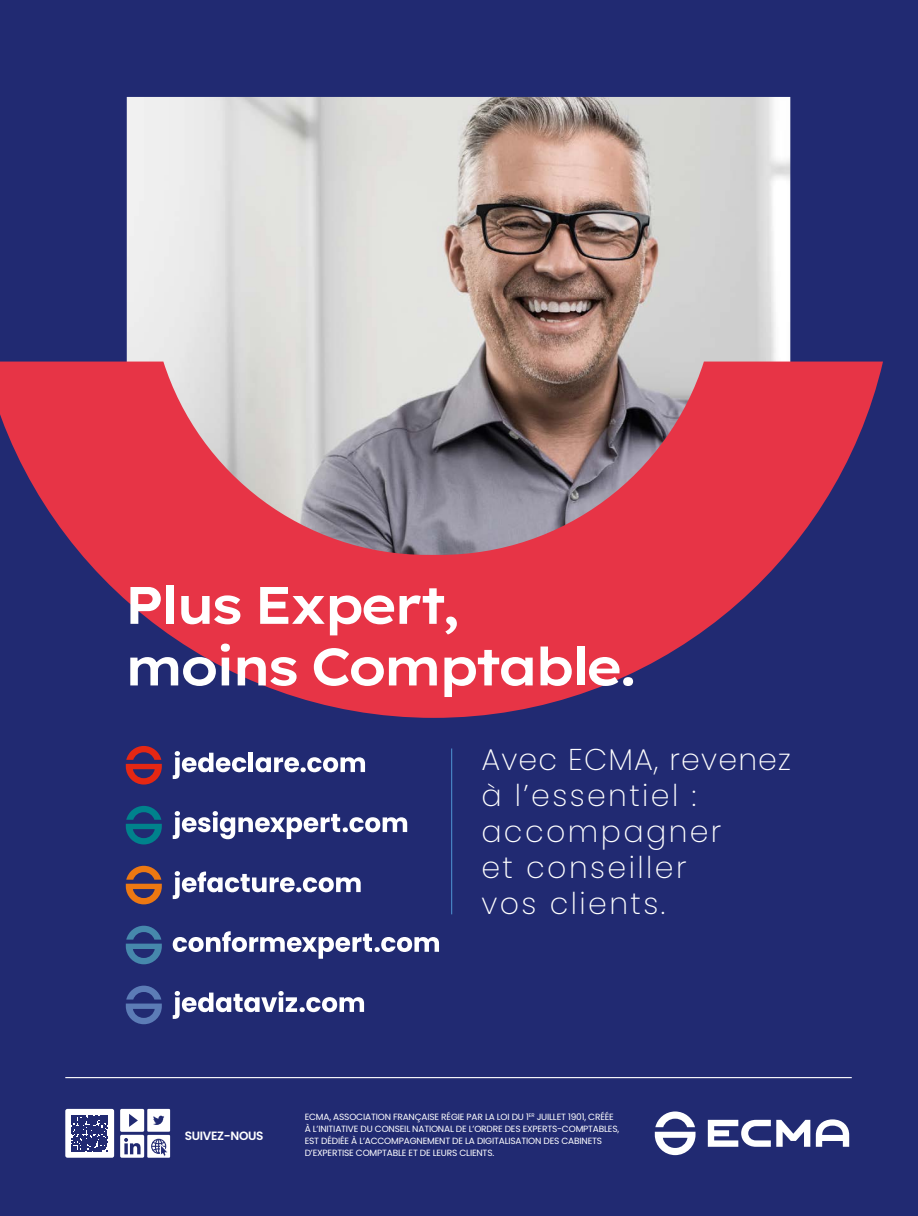
<style>
.page{position:relative;width:918px;height:1216px;background:#fff}
.page>*{position:absolute;margin:0;border:0;box-sizing:border-box;transform-origin:0 0}
.t1{font:600 52.68px/61.6px "Lexend Exa";letter-spacing:-.1em;color:#fff}
.t2{font:200 30.1px/36.1px "Poppins";letter-spacing:.08em;color:#fff}
.t3{font:600 12.08px "Poppins";letter-spacing:-.025em;color:#fff}
.t4{font:9.1px/12.1px "Poppins";letter-spacing:-.02em;color:#fff}
</style>
<div class="page">
<div style="left:0;top:0;width:918px;height:1215px;background:#212a72"></div>
<img style="left:127px;top:97px;width:663px;height:264px">
<svg style="left:0;top:361px;width:883px;height:356px;fill:#e73446"></svg>
<svg style="left:655px;top:1111px;width:40px;height:44px"></svg>
<svg style="left:708px;top:1119px;width:102px;height:27px"></svg>
<svg style="left:816px;top:1119px;width:33px;height:27px"></svg>
<div style="left:65px;top:1108px;width:49px;height:49px;background:#fff;border-radius:2px"></div>
<svg style="left:71px;top:1115px;width:37px;height:36px"></svg>
<svg style="left:120px;top:1108px;width:50px;height:49px"></svg>
<hr style="left:65px;top:1076px;width:787px;height:2px;background:#fff">
<svg style="left:126px;top:746px;width:36px;height:38px"></svg>
<svg style="left:173px;top:751px;width:73px;height:28px"></svg>
<hr style="left:249px;top:752px;width:4px;height:20px;background:#fff">
<svg style="left:255px;top:757px;width:110px;height:15px"></svg>
<svg style="left:126px;top:805px;width:36px;height:39px"></svg>
<svg style="left:173px;top:811px;width:234px;height:28px"></svg>
<svg style="left:126px;top:865px;width:36px;height:39px"></svg>
<svg style="left:173px;top:871px;width:188px;height:28px"></svg>
<svg style="left:126px;top:925px;width:36px;height:39px"></svg>
<svg style="left:173px;top:931px;width:266px;height:27px"></svg>
<svg style="left:126px;top:985px;width:36px;height:39px"></svg>
<svg style="left:173px;top:991px;width:191px;height:27px"></svg>
<hr style="left:451px;top:748px;width:1px;height:166px;background:#4a89c8">
<p class="t1" style="left:124px;top:570px;width:515px">Plus Expert, moins Comptable.</p>
<p class="t2" style="left:481px;top:741px;width:311px">Avec ECMA, revenez à l’essentiel : accompagner<br>et conseiller<br>vos clients.</p>
<p class="t3" style="left:185px;top:1128px;width:80px">SUIVEZ-NOUS</p>
<p class="t4" style="left:305px;top:1110px;width:316px">ECMA, ASSOCIATION FRANÇAISE RÉGIE PAR LA LOI DU 1<sup>ER</sup> JUILLET 1901, CRÉÉE À L’INITIATIVE DU CONSEIL NATIONAL DE L’ORDRE DES EXPERTS-COMPTABLES, EST DÉDIÉE À L’ACCOMPAGNEMENT DE LA DIGITALISATION DES CABINETS D’EXPERTISE COMPTABLE ET DE LEURS CLIENTS.</p>
</div>
